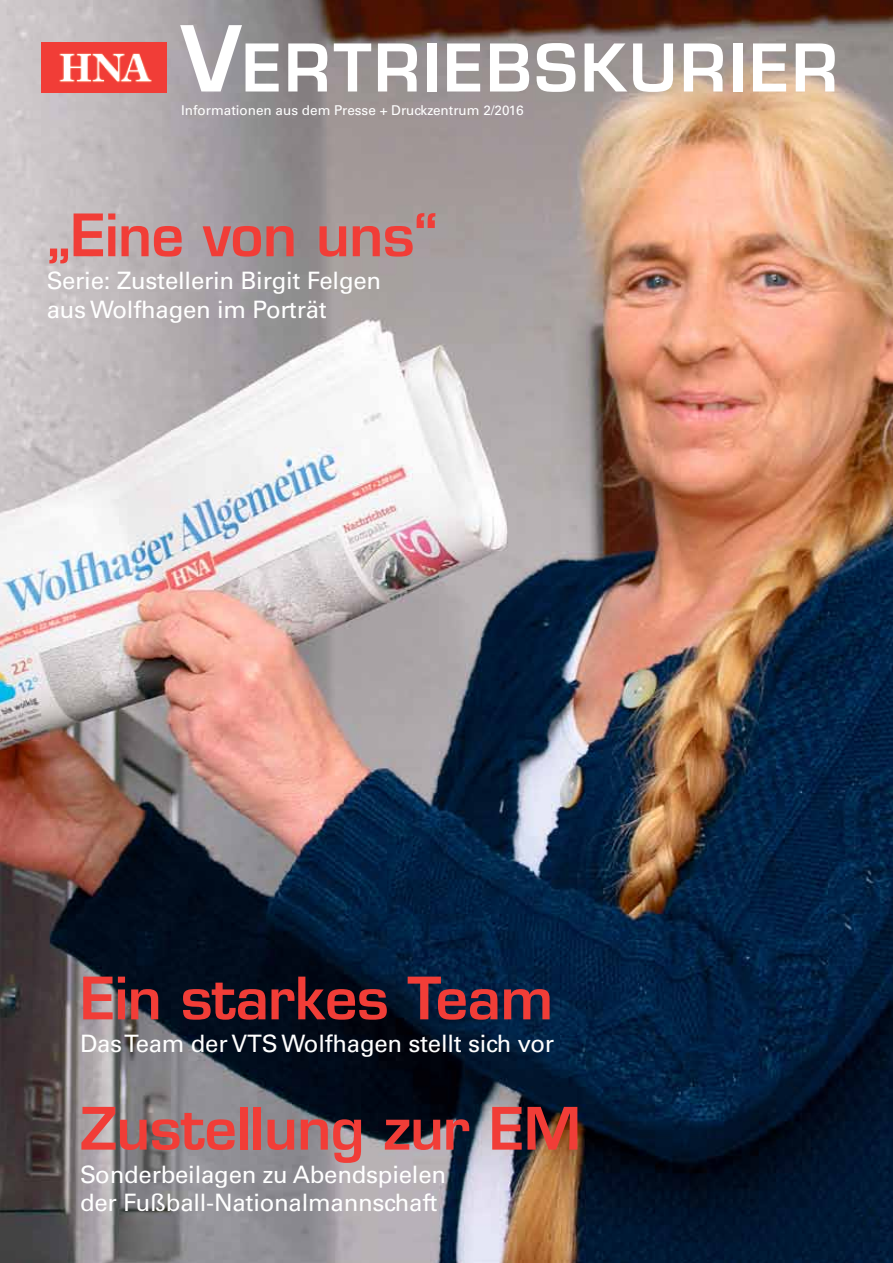
<style>
.page{position:relative;width:893px;height:1263px;background:#fff}
.page>*{position:absolute;margin:0;border:0;box-sizing:border-box;transform-origin:0 0}
.t1{font:600 64.05px "Eurostile";letter-spacing:.045em;color:#fff}
.t2{font:600 57px "Eurostile";letter-spacing:-.01em;color:#f13d37}
.t3{font:24px/28.8px "Univers";letter-spacing:-.01em;color:#fff}
.t4{font:13.5px "Univers";color:#fff}
.s1{font-size:88.5px}
</style>
<div class="page">
<img style="left:0;top:0;width:893px;height:1263px">
<div style="left:41px;top:42px;width:125px;height:51px;background:#f13d37"></div>
<img style="left:59px;top:53px;width:93px;height:30px">
<h1 class="t1" style="left:181px;top:28px;width:658px"><span class="s1">V</span>ERTRIEBSKURIER</h1>
<p class="t4" style="left:181px;top:102px;width:344px">Informationen aus dem Presse + Druckzentrum 2/2016</p>
<h2 class="t2" style="left:47px;top:200px;width:393px">„Eine von uns“</h2>
<p class="t3" style="left:47px;top:267px;width:336px">Serie: Zustellerin Birgit Felgen aus Wolfhagen im Porträt</p>
<h2 class="t2" style="left:80px;top:963px;width:475px">Ein starkes Team</h2>
<p class="t3" style="left:80px;top:1030px;width:476px">Das Team der VTS Wolfhagen stellt sich vor</p>
<h2 class="t2" style="left:80px;top:1093px;width:503px">Zustellung zur EM</h2>
<p class="t3" style="left:80px;top:1160px;width:368px">Sonderbeilagen zu Abendspielen der Fußball-Nationalmannschaft</p>
</div>
